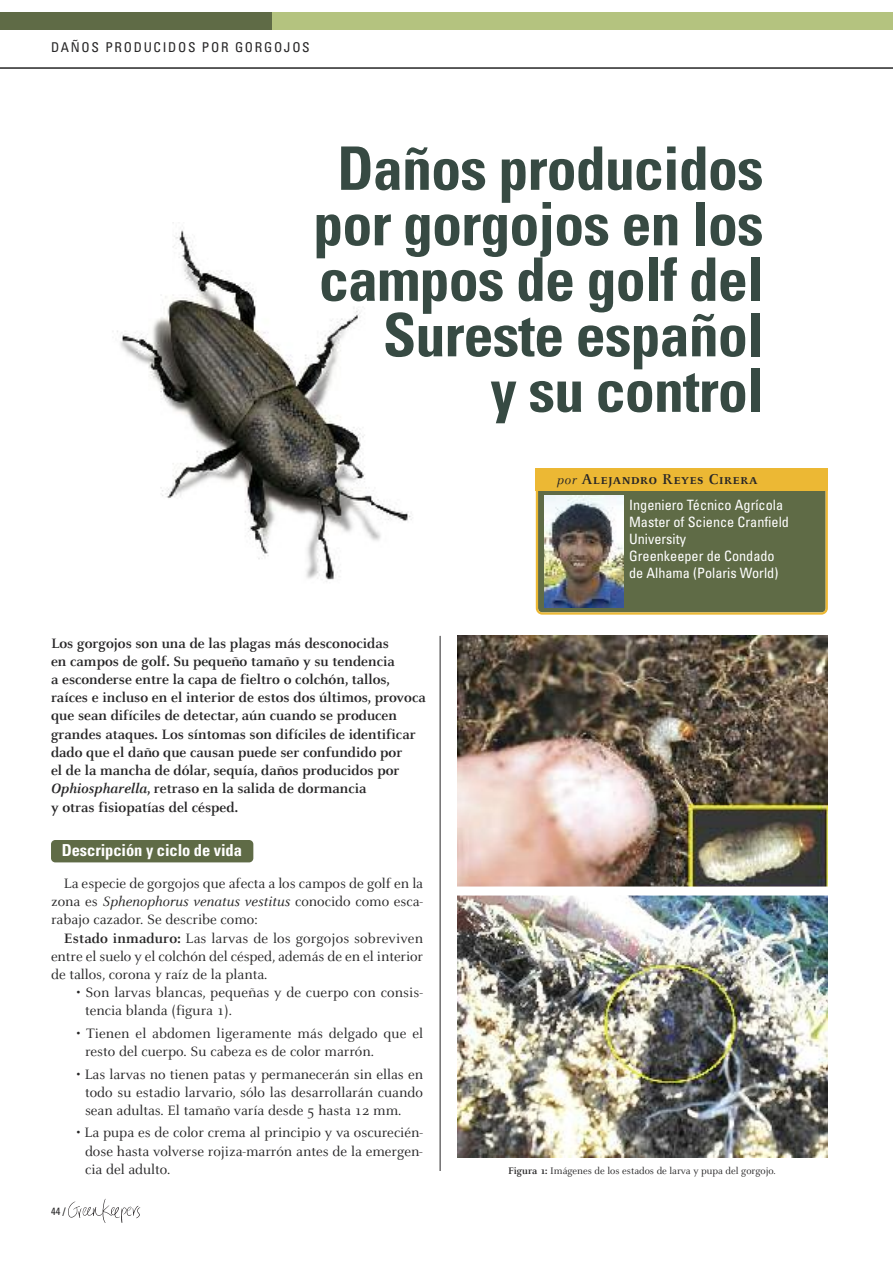
<style>
.page{position:relative;width:893px;height:1263px;background:#fff}
.page>*{position:absolute;margin:0;border:0;box-sizing:border-box;transform-origin:0 0}
.t1{font:700 condensed 60px/55.5px "Univers LT Std";letter-spacing:-.015em;color:#374a43;text-align:right}
.t2{font:700 condensed 16.5px "Univers LT Std";letter-spacing:-.005em;color:#fff}
.t3{font:700 15.75px "Celeste Caps";letter-spacing:.04em;color:#272627}
.t4{font:15px/18.1px "Celeste";color:#272627;text-align:justify}
.t5{font:700 15px/18.1px "Celeste";color:#272627}
.t6{font:condensed 14.25px/17.1px "Univers LT Std";color:#fff}
.t7{font:condensed 13.5px "Univers LT Std";letter-spacing:.125em;color:#272627}
.t8{font:10.5px "Celeste";color:#272627}
.t9{font:condensed 10.5px "Univers LT Std";color:#272627}
.s1{font-style:italic}
.s2{font-weight:700}
.s3{color:#000}
.s4{font-family:"Celeste";font-weight:400;font-style:italic;font-size:13.5px}
</style>
<div class="page">
<div style="left:0;top:13px;width:893px;height:17px;background:#b4c37f"></div>
<div style="left:0;top:13px;width:272px;height:17px;background:#5f6b46"></div>
<hr style="left:0;top:67px;width:893px;height:2px;background:#272627">
<svg style="left:68px;top:1199px;width:72px;height:24px"></svg>
<hr style="left:440px;top:636px;width:1px;height:535px;background:#272627">
<div style="left:51px;top:840px;width:202px;height:22px;background:#5f6b46;border-radius:4px"></div>
<img style="left:112px;top:222px;width:300px;height:360px">
<img style="left:458px;top:636px;width:370px;height:521px">
<div style="left:445px;top:886px;width:398px;height:9px;background:#fff"></div>
<div style="left:536px;top:491px;width:292px;height:124px;background:#5f6b46"></div>
<div style="left:536px;top:469px;width:292px;height:22px;background:#ecb834"></div>
<img style="left:544px;top:496px;width:79px;height:112px">
<p class="t7" style="left:51px;top:43px;width:260px">DAÑOS PRODUCIDOS POR GORGOJOS</p>
<h1 class="t1" style="left:313px;top:146px;width:452px">Daños producidos por gorgojos en los campos de golf del<br>Sureste español<br>y su control</h1>
<p class="t5" style="left:51px;top:633px;width:376px">Los gorgojos son una de las plagas más desconocidas<br>en campos de golf. Su pequeño tamaño y su tendencia<br>a esconderse entre la capa de fieltro o colchón, tallos, raíces e incluso en el interior de estos dos últimos, provoca que sean difíciles de detectar, aún cuando se producen grandes ataques. Los síntomas son difíciles de identificar dado que el daño que causan puede ser confundido por<br>el de la mancha de dólar, sequía, daños producidos por <span class="s1">Ophiospharella</span>, retraso en la salida de dormancia<br>y otras fisiopatías del césped.</p>
<p class="t2" style="left:62px;top:844px;width:182px">Descripción y ciclo de vida</p>
<p class="t4" style="left:51px;top:874px;width:374px;text-indent:13px">La especie de gorgojos que afecta a los campos de golf en la zona es <span class="s1">Sphenophorus venatus vestitus</span> conocido como esca&shy;rabajo cazador. Se describe como:</p>
<p class="t4" style="left:51px;top:928px;width:374px;text-indent:13px"><span class="s2">Estado inmaduro:</span> Las larvas de los gorgojos sobreviven entre el suelo y el colchón del césped, además de en el interior de tallos, corona y raíz de la planta.</p>
<p class="t4" style="left:85px;top:983px;width:340px;text-indent:-8px">• Son larvas blancas, pequeñas y de cuerpo con consis&shy;tencia blanda (figura 1).</p>
<p class="t4" style="left:85px;top:1024px;width:340px;text-indent:-9px">• Tienen el abdomen ligeramente más delgado que el resto del cuerpo. Su cabeza es de color marrón.</p>
<p class="t4" style="left:85px;top:1064px;width:340px;text-indent:-8px">• Las larvas no tienen patas y permanecerán sin ellas en todo su estadio larvario, sólo las desarrollarán cuando sean adultas. El tamaño varía desde 5 hasta 12 mm.</p>
<p class="t4" style="left:85px;top:1123px;width:340px;text-indent:-9px">• La pupa es de color crema al principio y va oscurecién&shy;dose hasta volverse rojiza-marrón antes de la emergen&shy;cia del adulto.</p>
<p class="t9" style="left:51px;top:1207px;width:16px">44 <span class="s3">/</span></p>
<p class="t3" style="left:557px;top:469px;width:202px"><span class="s4">por</span> Alejandro Reyes Cirera</p>
<p class="t6" style="left:629px;top:497px;width:161px">Ingeniero Técnico Agrícola<br>Master of Science Cranfield<br>University<br>Greenkeeper de Condado de Alhama (Polaris World)</p>
<p class="t8" style="left:508px;top:1164px;width:269px"><span class="s2">Figura 1:</span> Imágenes de los estados de larva y pupa del gorgojo.</p>
</div>
